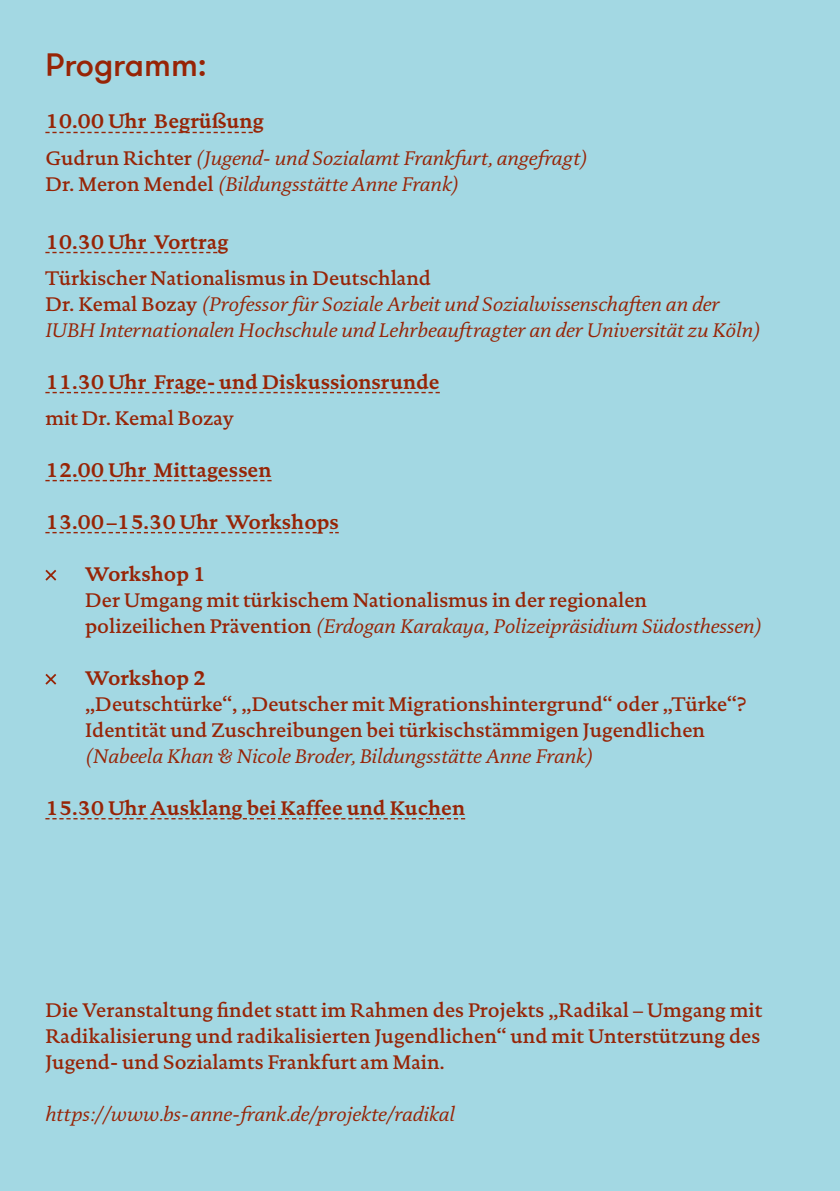
<style>
.page{position:relative;width:840px;height:1191px;background:#fff}
.page>*{position:absolute;margin:0;border:0;box-sizing:border-box;transform-origin:0 0}
.t1{font:500 32px "GT Walsheim Pro";color:#972406}
.t2{font:500 20px/26px "DTL Documenta TOT";color:#972406}
.t3{font:italic 20px/26px "DTL Documenta TOT";color:#972406}
.t4{font:700 20px "DTL Documenta TOT";color:#972406}
.s1{font-weight:700;font-style:normal}
.s2{font-weight:500;font-style:normal}
.s3{font-weight:400;font-style:italic}
</style>
<div class="page">
<div style="left:0;top:0;width:839px;height:1191px;background:#a3d8e3"></div>
<svg style="left:45px;top:132px;width:208px;height:1px"></svg>
<svg style="left:45px;top:252px;width:172px;height:1px"></svg>
<svg style="left:45px;top:392px;width:140px;height:1px"></svg>
<svg style="left:196px;top:392px;width:243px;height:1px"></svg>
<svg style="left:45px;top:480px;width:162px;height:1px"></svg>
<svg style="left:218px;top:480px;width:53px;height:1px"></svg>
<svg style="left:45px;top:532px;width:272px;height:1px"></svg>
<svg style="left:45px;top:818px;width:186px;height:1px"></svg>
<svg style="left:242px;top:818px;width:223px;height:1px"></svg>
<svg style="left:45px;top:569px;width:12px;height:12px"></svg>
<svg style="left:45px;top:673px;width:12px;height:12px"></svg>
<h1 class="t1" style="left:45px;top:45px;width:163px">Programm:</h1>
<p class="t3" style="left:45px;top:103px;width:543px;line-height:36px"><span class="s1">10.00 Uhr Begrüßung<br></span><span class="s2">Gudrun Richter</span> (Jugend- und Sozialamt Frankfurt, angefragt)</p>
<p class="t3" style="left:45px;top:170px;width:415px"><span class="s2">Dr. Meron Mendel</span> (Bildungsstätte Anne Frank)</p>
<p class="t4" style="left:45px;top:229px;width:184px">10.30 Uhr Vortrag</p>
<p class="t3" style="left:45px;top:264px;width:716px"><span class="s2">Türkischer Nationalismus in Deutschland<br>Dr. Kemal Bozay</span> (Professor für Soziale Arbeit und Sozialwissenschaften an der<br>IUBH Internationalen Hochschule und Lehrbeauftragter an der Universität zu Köln)</p>
<p class="t4" style="left:45px;top:369px;width:395px">11.30 Uhr Frage- und Diskussionsrunde</p>
<p class="t2" style="left:45px;top:404px;width:190px">mit Dr. Kemal Bozay</p>
<p class="t4" style="left:45px;top:457px;width:227px">12.00 Uhr Mittagessen</p>
<p class="t4" style="left:45px;top:509px;width:295px">13.00–15.30 Uhr Workshops</p>
<p class="t4" style="left:85px;top:561px;width:123px">Workshop 1</p>
<p class="t2" style="left:85px;top:586px;width:678px">Der Umgang mit türkischem Nationalismus in der regionalen polizeilichen Prävention <span class="s3">(Erdogan Karakaya, Polizeipräsidium Südosthessen)</span></p>
<p class="t4" style="left:85px;top:665px;width:123px">Workshop 2</p>
<p class="t2" style="left:85px;top:690px;width:662px">„Deutschtürke“, „Deutscher mit Migrationshintergrund“ oder „Türke“?<br>Identität und Zuschreibungen bei türkischstämmigen Jugendlichen</p>
<p class="t3" style="left:85px;top:742px;width:509px">(Nabeela Khan &amp; Nicole Broder, Bildungsstätte Anne Frank)</p>
<p class="t4" style="left:45px;top:795px;width:421px">15.30 Uhr Ausklang bei Kaffee und Kuchen</p>
<p class="t2" style="left:45px;top:996px;width:718px;text-align:justify">Die Veranstaltung findet statt im Rahmen des Projekts „Radikal – Umgang mit Radikalisierung und radikalisierten Jugendlichen“ und mit Unterstützung des Jugend- und Sozialamts Frankfurt am Main.</p>
<p class="t3" style="left:45px;top:1100px;width:410px">https://www.bs-anne-frank.de/projekte/radikal</p>
</div>
